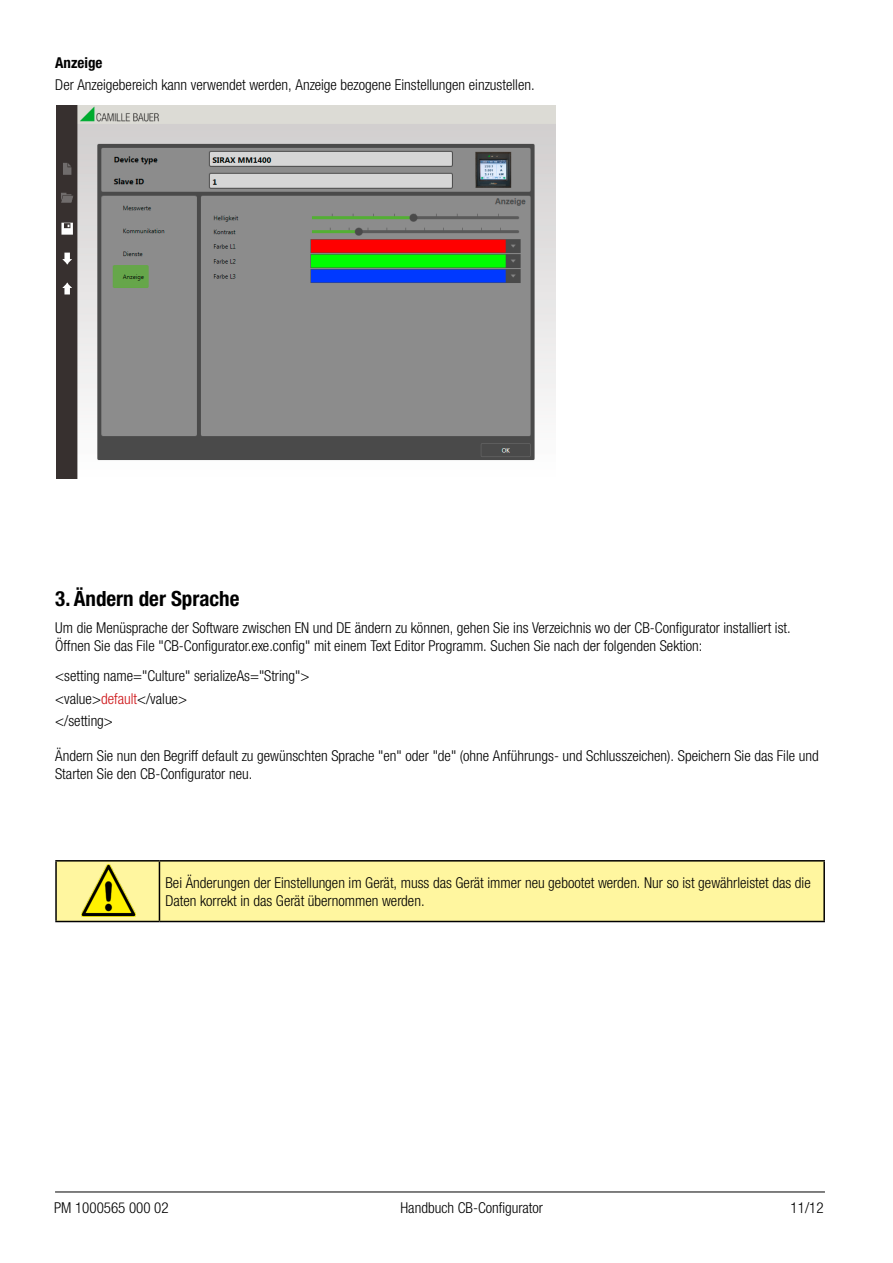
<style>
.page{position:relative;width:893px;height:1263px;background:#fff}
.page>*{position:absolute;margin:0;border:0;box-sizing:border-box;transform-origin:0 0}
.t1{font:700 condensed 21px "Helvetica Neue LTW1 G";color:#000}
.t2{font:300 condensed 15px/18px "Helvetica Neue LTW1 G";color:#000}
.t3{font:700 condensed 15px "Helvetica Neue LTW1 G";color:#000}
.s1{color:#cd1316}
</style>
<div class="page">
<hr style="left:55px;top:1192px;width:770px;height:1px;background:#000">
<img style="left:56px;top:105px;width:500px;height:373px">
<div style="left:57px;top:861px;width:766px;height:60px;background:#fff69f"></div>
<hr style="left:55px;top:860px;width:104px;height:1px;background:#000">
<hr style="left:55px;top:861px;width:2px;height:60px;background:#000">
<hr style="left:159px;top:860px;width:666px;height:1px;background:#000">
<hr style="left:159px;top:861px;width:1px;height:60px;background:#000">
<hr style="left:823px;top:861px;width:2px;height:60px;background:#000">
<hr style="left:55px;top:921px;width:104px;height:1px;background:#000">
<hr style="left:159px;top:921px;width:666px;height:1px;background:#000">
<img style="left:82px;top:864px;width:53px;height:53px">
<p class="t3" style="left:55px;top:54px;width:49px">Anzeige</p>
<p class="t2" style="left:55px;top:76px;width:481px">Der Anzeigebereich kann verwendet werden, Anzeige bezogene Einstellungen einzustellen.</p>
<h1 class="t1" style="left:55px;top:586px;width:186px">3. Ändern der Sprache</h1>
<p class="t2" style="left:55px;top:618px;width:737px">Um die Menüsprache der Software zwischen EN und DE ändern zu können, gehen Sie ins Verzeichnis wo der CB-Configurator installiert ist.<br>Öffnen Sie das File "CB-Configurator.exe.config" mit einem Text Editor Programm. Suchen Sie nach der folgenden Sektion:</p>
<p class="t2" style="left:55px;top:665px;width:256px;line-height:22.2px">&lt;setting name="Culture" serializeAs="String"&gt; &lt;value&gt;<span class="s1">default</span>&lt;/value&gt;<br>&lt;/setting&gt;</p>
<p class="t2" style="left:55px;top:747px;width:765px">Ändern Sie nun den Begriff default zu gewünschten Sprache "en" oder "de" (ohne Anführungs- und Schlusszeichen). Speichern Sie das File und<br>Starten Sie den CB-Configurator neu.</p>
<p class="t2" style="left:165px;top:873px;width:647px">Bei Änderungen der Einstellungen im Gerät, muss das Gerät immer neu gebootet werden. Nur so ist gewährleistet das die<br>Daten korrekt in das Gerät übernommen werden.</p>
<p class="t2" style="left:54px;top:1199px;width:116px">PM 1000565 000 02</p>
<p class="t2" style="left:400px;top:1199px;width:144px">Handbuch CB-Configurator</p>
<p class="t2" style="left:791px;top:1199px;width:34px">11/12</p>
</div>
